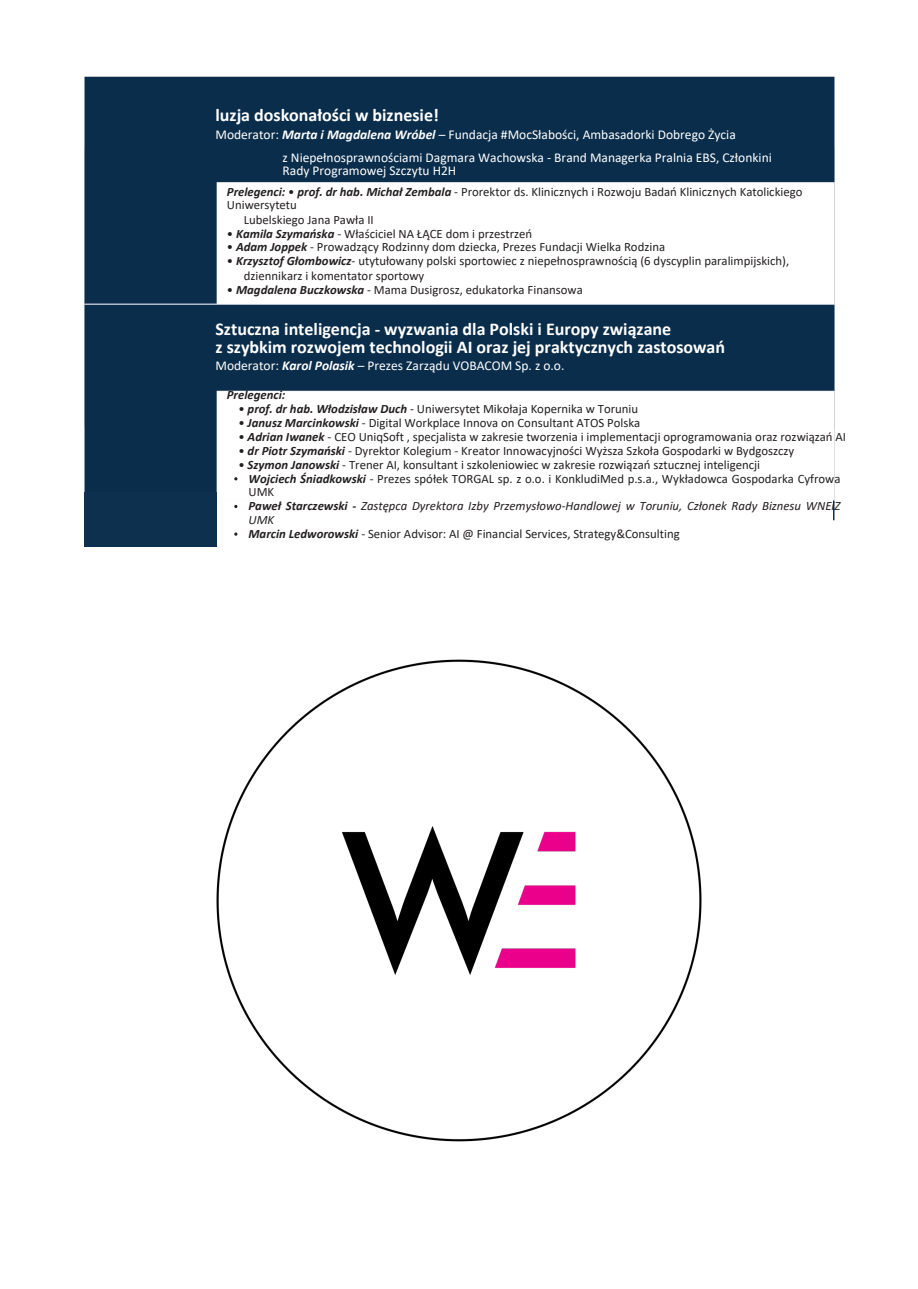
<style>
.page{position:relative;width:918px;height:1289px;background:#fff}
.page>*{position:absolute;margin:0;border:0;box-sizing:border-box;transform-origin:0 0}
.t1{font:700 18px/18px "Calibri";color:#fff}
.t2{font:13.5px/13.5px "Calibri";color:#fff}
.t3{font:12.75px/13.8px "Calibri";color:#231f20}
.t4{font:italic 12.75px/13.8px "Calibri";color:#231f20}
.t5{font:italic 700 12.75px "Calibri";color:#231f20}
.s1{font-weight:700;font-style:italic}
.s2{font-weight:700}
</style>
<div class="page">
<img style="left:84px;top:76px;width:751px;height:451px">
<img style="left:216px;top:659px;width:486px;height:483px">
<div style="left:215px;top:499px;width:618px;height:41px;background:#fff"></div>
<div style="left:85px;top:492px;width:132px;height:54px;background:#0d304f"></div>
<p class="t1" style="left:215px;top:107px;width:225px">luzja doskonałości w biznesie!</p>
<p class="t2" style="left:215px;top:129px;width:522px">Moderator: <span class="s1">Marta i Magdalena Wróbel</span> – Fundacja #MocSłabości, Ambasadorki Dobrego Życia</p>
<p class="t2" style="left:283px;top:151px;width:491px">z Niepełnosprawnościami Dagmara Wachowska - Brand Managerka Pralnia EBS, Członkini<br>Rady Programowej Szczytu H2H</p>
<p class="t3" style="left:227px;top:186px;width:577px"><span class="s1">Prelegenci:</span> • <span class="s1">prof. dr hab. Michał Zembala</span> - Prorektor ds. Klinicznych i Rozwoju Badań Klinicznych Katolickiego<br>Uniwersytetu</p>
<p class="t3" style="left:244px;top:214px;width:131px">Lubelskiego Jana Pawła II</p>
<p class="t3" style="left:227px;top:227px;width:307px">• <span class="s1">Kamila Szymańska</span> - Właściciel NA ŁĄCE dom i przestrzeń</p>
<p class="t3" style="left:227px;top:241px;width:440px">• <span class="s1">Adam Joppek</span> - Prowadzący Rodzinny dom dziecka, Prezes Fundacji Wielka Rodzina</p>
<p class="t3" style="left:227px;top:254px;width:564px">• <span class="s1">Krzysztof Głombowicz</span>- utytułowany polski sportowiec z niepełnosprawnością (6 dyscyplin paralimpijskich),</p>
<p class="t3" style="left:244px;top:270px;width:182px">dziennikarz i komentator sportowy</p>
<p class="t3" style="left:227px;top:284px;width:357px">• <span class="s1">Magdalena Buczkowska</span> - Mama Dusigrosz, edukatorka Finansowa</p>
<p class="t1" style="left:215px;top:321px;width:511px">Sztuczna inteligencja - wyzwania dla Polski i Europy związane<br>z szybkim rozwojem technologii AI oraz jej praktycznych zastosowań</p>
<p class="t2" style="left:215px;top:359px;width:350px">Moderator: <span class="s1">Karol Polasik</span> – Prezes Zarządu VOBACOM Sp. z o.o.</p>
<p class="t5" style="left:227px;top:390px;width:60px">Prelegenci:</p>
<p class="t3" style="left:238px;top:403px;width:401px">• <span class="s1">prof. dr hab. Włodzisław Duch</span> - Uniwersytet Mikołaja Kopernika w Toruniu</p>
<p class="t3" style="left:238px;top:417px;width:404px">• <span class="s1">Janusz Marcinkowski</span> - Digital Workplace Innova on Consultant ATOS Polska</p>
<p class="t3" style="left:238px;top:431px;width:609px">• <span class="s1">Adrian Iwanek</span> - CEO UniqSoft , specjalista w zakresie tworzenia i implementacji oprogramowania oraz rozwiązań AI</p>
<p class="t3" style="left:238px;top:445px;width:557px">• <span class="s1">dr Piotr Szymański</span> - Dyrektor Kolegium - Kreator Innowacyjności Wyższa Szkoła Gospodarki w Bydgoszczy</p>
<p class="t3" style="left:238px;top:458px;width:523px">• <span class="s1">Szymon Janowski</span> - Trener AI, konsultant i szkoleniowiec w zakresie rozwiązań sztucznej inteligencji</p>
<h1 class="t3" style="left:249px;top:472px;width:594px"><span class="s1">Wojciech Śniadkowski</span> - Prezes spółek TORGAL sp. z o.o. i KonkludiMed p.s.a., Wykładowca Gospodarka Cyfrowa<br>UMK</h1>
<p class="t4" style="left:249px;top:500px;width:594px"><span class="s2">Paweł Starczewski -</span> Zastępca Dyrektora Izby Przemysłowo-Handlowej w Toruniu, Członek Rady Biznesu WNEiZ<br>UMK</p>
<p class="t3" style="left:249px;top:527px;width:433px"><span class="s1">Marcin Ledworowski</span> - Senior Advisor: AI @ Financial Services, Strategy&amp;Consulting</p>
</div>
